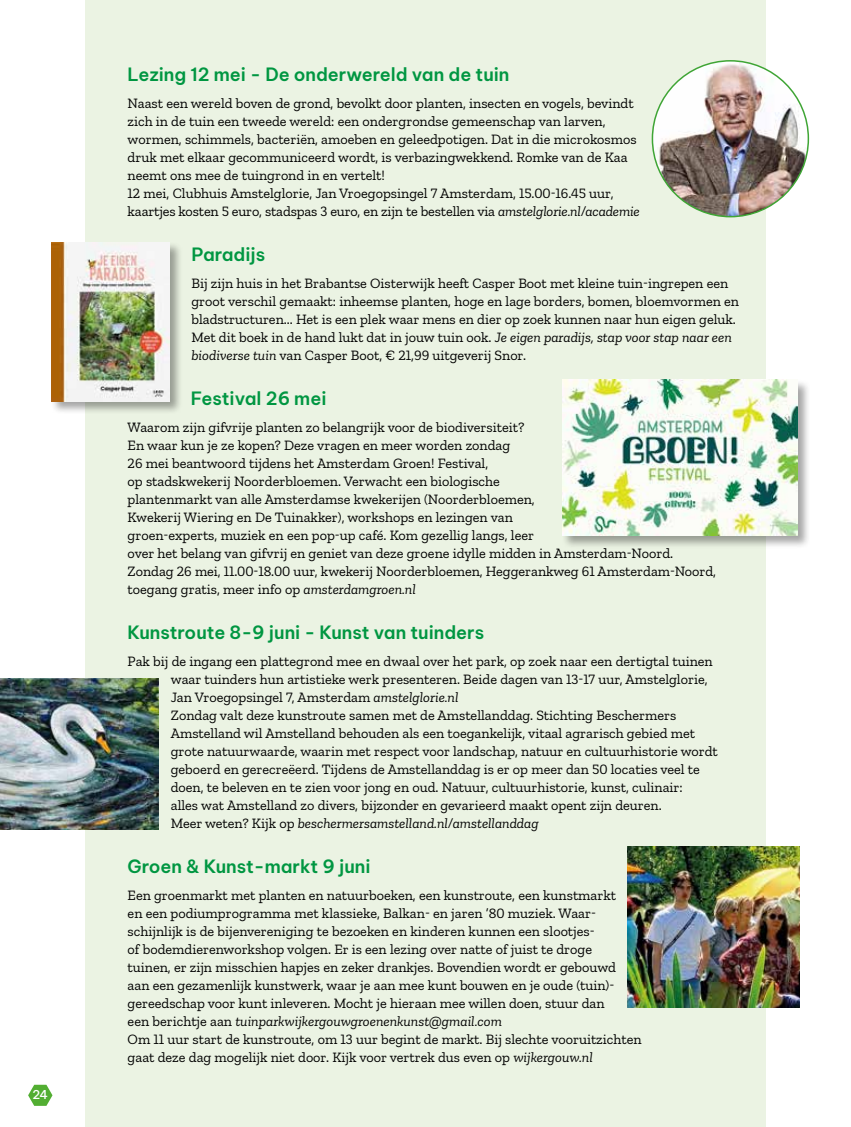
<style>
.page{position:relative;width:851px;height:1127px;background:#fff}
.page>*{position:absolute;margin:0;border:0;box-sizing:border-box;transform-origin:0 0}
.t1{font:600 18px "Be Vietnam Pro";color:#009641}
.t2{font:14.25px/18px "Zilla Slab";color:#000}
.t3{font:500 12px "Be Vietnam Pro";color:#fff}
.s1{font-style:italic}
</style>
<div class="page">
<div style="left:85px;top:0;width:680px;height:1127px;background:#ebf3e3"></div>
<img style="left:652px;top:61px;width:156px;height:156px;border-radius:78px">
<div style="left:561px;top:379px;width:249px;height:169px;background:#000;opacity:.35"></div>
<img style="left:562px;top:380px;width:234px;height:155px">
<img style="left:0;top:678px;width:158px;height:151px">
<img style="left:627px;top:846px;width:172px;height:162px">
<div style="left:51px;top:242px;width:132px;height:173px;background:#000;opacity:.35"></div>
<img style="left:51px;top:242px;width:118px;height:159px">
<svg style="left:28px;top:1085px;width:24px;height:21px"></svg>
<p class="t3" style="left:33px;top:1085px;width:17px">24</p>
<p class="t1" style="left:128px;top:59px;width:383px">Lezing 12 mei - De onderwereld van de tuin</p>
<p class="t2" style="left:128px;top:94px;width:513px">Naast een wereld boven de grond, bevolkt door planten, insecten en vogels, bevindt zich in de tuin een tweede wereld: een ondergrondse gemeenschap van larven, wormen, schimmels, bacteriën, amoeben en geleedpotigen. Dat in die microkosmos druk met elkaar gecommuniceerd wordt, is verbazingwekkend. Romke van de Kaa neemt ons mee de tuingrond in en vertelt!<br>12 mei, Clubhuis Amstelglorie, Jan Vroegopsingel 7 Amsterdam, 15.00-16.45 uur, kaartjes kosten 5 euro, stadspas 3 euro, en zijn te bestellen via <span class="s1">amstelglorie.nl/academie</span></p>
<p class="t1" style="left:191px;top:239px;width:75px">Paradijs</p>
<p class="t2" style="left:191px;top:274px;width:549px">Bij zijn huis in het Brabantse Oisterwijk heeft Casper Boot met kleine tuin-ingrepen een groot verschil gemaakt: inheemse planten, hoge en lage borders, bomen, bloemvormen en bladstructuren... Het is een plek waar mens en dier op zoek kunnen naar hun eigen geluk.<br>Met dit boek in de hand lukt dat in jouw tuin ook. <span class="s1">Je eigen paradijs, stap voor stap naar een biodiverse tuin</span> van Casper Boot, € 21,99 uitgeverij Snor.</p>
<p class="t1" style="left:191px;top:383px;width:137px">Festival 26 mei</p>
<p class="t2" style="left:128px;top:418px;width:590px">Waarom zijn gifvrije planten zo belangrijk voor de biodiversiteit?<br>En waar kun je ze kopen? Deze vragen en meer worden zondag<br>26 mei beantwoord tijdens het Amsterdam Groen! Festival,<br>op stadskwekerij Noorderbloemen. Verwacht een biologische<br>plantenmarkt van alle Amsterdamse kwekerijen (Noorderbloemen,<br>Kwekerij Wiering en De Tuinakker), workshops en lezingen van<br>groen-experts, muziek en een pop-up café. Kom gezellig langs, leer<br>over het belang van gifvrij en geniet van deze groene idylle midden in Amsterdam-Noord.<br>Zondag 26 mei, 11.00-18.00 uur, kwekerij Noorderbloemen, Heggerankweg 61 Amsterdam-Noord, toegang gratis, meer info op <span class="s1">amsterdamgroen.nl</span></p>
<p class="t1" style="left:128px;top:617px;width:358px">Kunstroute 8-9 juni - Kunst van tuinders</p>
<p class="t2" style="left:171px;top:652px;width:548px;text-indent:-43px">Pak bij de ingang een plattegrond mee en dwaal over het park, op zoek naar een dertigtal tuinen waar tuinders hun artistieke werk presenteren. Beide dagen van 13-17 uur, Amstelglorie, Jan Vroegopsingel 7, Amsterdam <span class="s1">amstelglorie.nl<br></span>Zondag valt deze kunstroute samen met de Amstellanddag. Stichting Beschermers Amstelland wil Amstelland behouden als een toegankelijk, vitaal agrarisch gebied met grote natuurwaarde, waarin met respect voor landschap, natuur en cultuurhistorie wordt geboerd en gerecreëerd. Tijdens de Amstellanddag is er op meer dan 50 locaties veel te doen, te beleven en te zien voor jong en oud. Natuur, cultuurhistorie, kunst, culinair:<br>alles wat Amstelland zo divers, bijzonder en gevarieerd maakt opent zijn deuren.<br>Meer weten? Kijk op <span class="s1">beschermersamstelland.nl/amstellanddag</span></p>
<p class="t1" style="left:128px;top:851px;width:244px">Groen &amp; Kunst-markt 9 juni</p>
<p class="t2" style="left:128px;top:886px;width:515px">Een groenmarkt met planten en natuurboeken, een kunstroute, een kunstmarkt<br>en een podiumprogramma met klassieke, Balkan- en jaren ’80 muziek. Waar&shy;schijnlijk is de bijenvereniging te bezoeken en kinderen kunnen een slootjes-<br>of bodemdierenworkshop volgen. Er is een lezing over natte of juist te droge<br>tuinen, er zijn misschien hapjes en zeker drankjes. Bovendien wordt er gebouwd<br>aan een gezamenlijk kunstwerk, waar je aan mee kunt bouwen en je oude (tuin)- gereedschap voor kunt inleveren. Mocht je hieraan mee willen doen, stuur dan<br>een berichtje aan <span class="s1">tuinparkwijkergouwgroenenkunst@gmail.com<br></span>Om 11 uur start de kunstroute, om 13 uur begint de markt. Bij slechte vooruitzichten gaat deze dag mogelijk niet door. Kijk voor vertrek dus even op <span class="s1">wijkergouw.nl</span></p>
</div>
